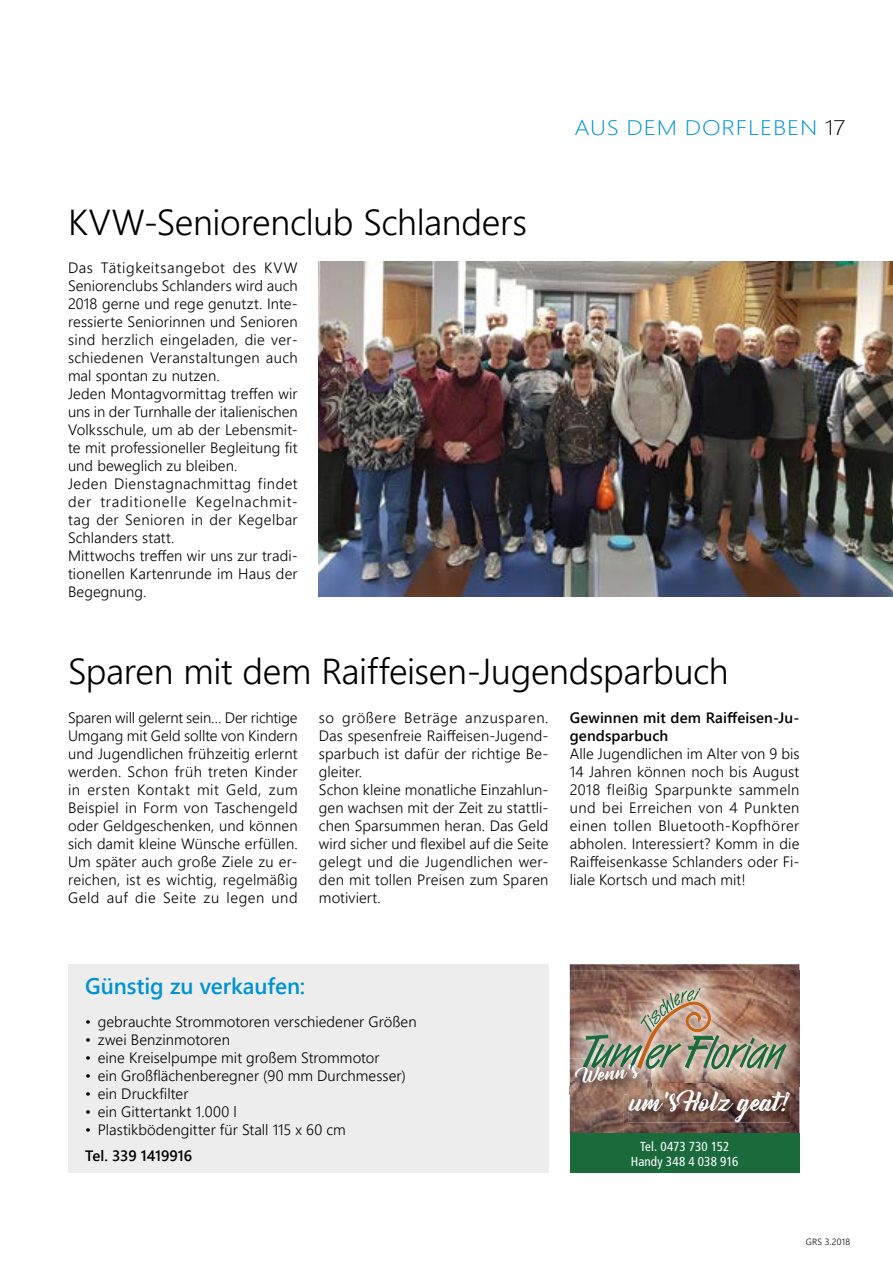
<style>
.page{position:relative;width:893px;height:1263px;background:#fff}
.page>*{position:absolute;margin:0;border:0;box-sizing:border-box;transform-origin:0 0}
.t1{font:36px "Webly Sleek UI Semilight";letter-spacing:-.01em;color:#000}
.t2{font:24px "Bernadette Rough";color:#fff}
.t3{font:22.5px "Webly Sleek UI Semibold";color:#0093d3}
.t4{font:21px "Webly Sleek UI Light";letter-spacing:.035em;color:#0093d3;scale:1.16 1}
.t5{font:18px "Bernadette Rough";color:#fff}
.t6{font:15px/18px "Webly Sleek UI Semilight";letter-spacing:.01em;color:#000}
.t7{font:15px/18px "Webly Sleek UI Semibold";letter-spacing:.005em;color:#000}
.t8{font:condensed 13.05px/15px "Frutiger";letter-spacing:.005em;color:#fff;text-align:center}
.t9{font:9px "Webly Sleek UI Semilight";letter-spacing:.025em;color:#000}
.s1{color:#000}
</style>
<div class="page">
<img style="left:570px;top:964px;width:229px;height:169px">
<div style="left:570px;top:1133px;width:229px;height:39px;background:#1a6a3c"></div>
<img style="left:570px;top:971px;width:229px;height:113px">
<img style="left:623px;top:1084px;width:176px;height:49px">
<img style="left:629px;top:1090px;width:161px;height:32px">
<img style="left:570px;top:1058px;width:81px;height:36px">
<svg style="left:583px;top:988px;width:204px;height:82px;background:#a3917c"></svg>
<img style="left:629px;top:1090px;width:22px;height:4px">
<img style="left:319px;top:262px;width:574px;height:335px">
<div style="left:68px;top:964px;width:481px;height:209px;background:#ededed"></div>
<h1 class="t1" style="left:68px;top:195px;width:461px">KVW-Seniorenclub Schlanders</h1>
<p class="t6" style="left:68px;top:258px;width:231px">Das Tätigkeitsangebot des KVW<br>Seniorenclubs Schlanders wird auch<br>2018 gerne und rege genutzt. Inte&shy;ressierte Seniorinnen und Senioren sind herzlich eingeladen, die ver&shy;schiedenen Veranstaltungen auch mal spontan zu nutzen.<br>Jeden Montagvormittag treffen wir uns in der Turnhalle der italienischen<br>Volksschule, um ab der Lebensmit&shy;te mit professioneller Begleitung fit und beweglich zu bleiben.<br>Jeden Dienstagnachmittag findet der traditionelle Kegelnachmit&shy;tag der Senioren in der Kegelbar<br>Schlanders statt.<br>Mittwochs treffen wir uns zur tradi&shy;tionellen Kartenrunde im Haus der<br>Begegnung.</p>
<h3 class="t4" style="left:574px;top:112px;width:235px">AUS DEM DORFLEBEN <span class="s1">17</span></h3>
<h1 class="t1" style="left:68px;top:644px;width:662px">Sparen mit dem Raiffeisen-Jugendsparbuch</h1>
<p class="t6" style="left:319px;top:708px;width:231px">so größere Beträge anzusparen.<br>Das spesenfreie Raiffeisen-Jugend&shy;sparbuch ist dafür der richtige Be&shy;gleiter.<br>Schon kleine monatliche Einzahlun&shy;gen wachsen mit der Zeit zu stattli&shy;chen Sparsummen heran. Das Geld wird sicher und flexibel auf die Seite gelegt und die Jugendlichen wer&shy;den mit tollen Preisen zum Sparen motiviert.</p>
<p class="t7" style="left:570px;top:708px;width:231px">Gewinnen mit dem Raiffeisen-Ju&shy;gendsparbuch</p>
<p class="t6" style="left:68px;top:708px;width:231px;text-align:justify">Sparen will gelernt sein… Der richtige Umgang mit Geld sollte von Kindern und Jugendlichen frühzeitig erlernt werden. Schon früh treten Kinder in ersten Kontakt mit Geld, zum Beispiel in Form von Taschengeld oder Geldgeschenken, und können sich damit kleine Wünsche erfüllen.<br>Um später auch große Ziele zu er&shy;reichen, ist es wichtig, regelmäßig Geld auf die Seite zu legen und</p>
<p class="t6" style="left:570px;top:744px;width:231px;text-align:justify">Alle Jugendlichen im Alter von 9 bis 14 Jahren können noch bis August 2018 fleißig Sparpunkte sammeln und bei Erreichen von 4 Punkten einen tollen Bluetooth-Kopfhörer abholen. Interessiert? Komm in die Raiffeisenkasse Schlanders oder Fi&shy;liale Kortsch und mach mit!</p>
<h3 class="t3" style="left:85px;top:969px;width:222px">Günstig zu verkaufen:</h3>
<p class="t6" style="left:85px;top:1012px;width:333px">• gebrauchte Strommotoren verschiedener Größen</p>
<p class="t6" style="left:85px;top:1030px;width:146px">• zwei Benzinmotoren</p>
<p class="t6" style="left:85px;top:1048px;width:296px">• eine Kreiselpumpe mit großem Strommotor</p>
<p class="t6" style="left:85px;top:1066px;width:322px">• ein Großflächenberegner (90 mm Durchmesser)</p>
<p class="t6" style="left:85px;top:1084px;width:105px">• ein Druckfilter</p>
<p class="t6" style="left:85px;top:1102px;width:153px">• ein Gittertankt 1.000 l</p>
<p class="t6" style="left:85px;top:1120px;width:262px">• Plastikbödengitter für Stall 115 x 60 cm</p>
<p class="t7" style="left:85px;top:1146px;width:109px">Tel. 339 1419916</p>
<p class="t5" style="left:578px;top:1061px;width:61px;rotate:-5deg">Wenn’s</p>
<h2 class="t2" style="left:631px;top:1083px;width:165px">um’s Holz geat!</h2>
<p class="t8" style="left:631px;top:1139px;width:109px">Tel. 0473 730 152<br>Handy 348 4 038 916</p>
<p class="t9" style="left:806px;top:1235px;width:46px">GRS 3.2018</p>
</div>
